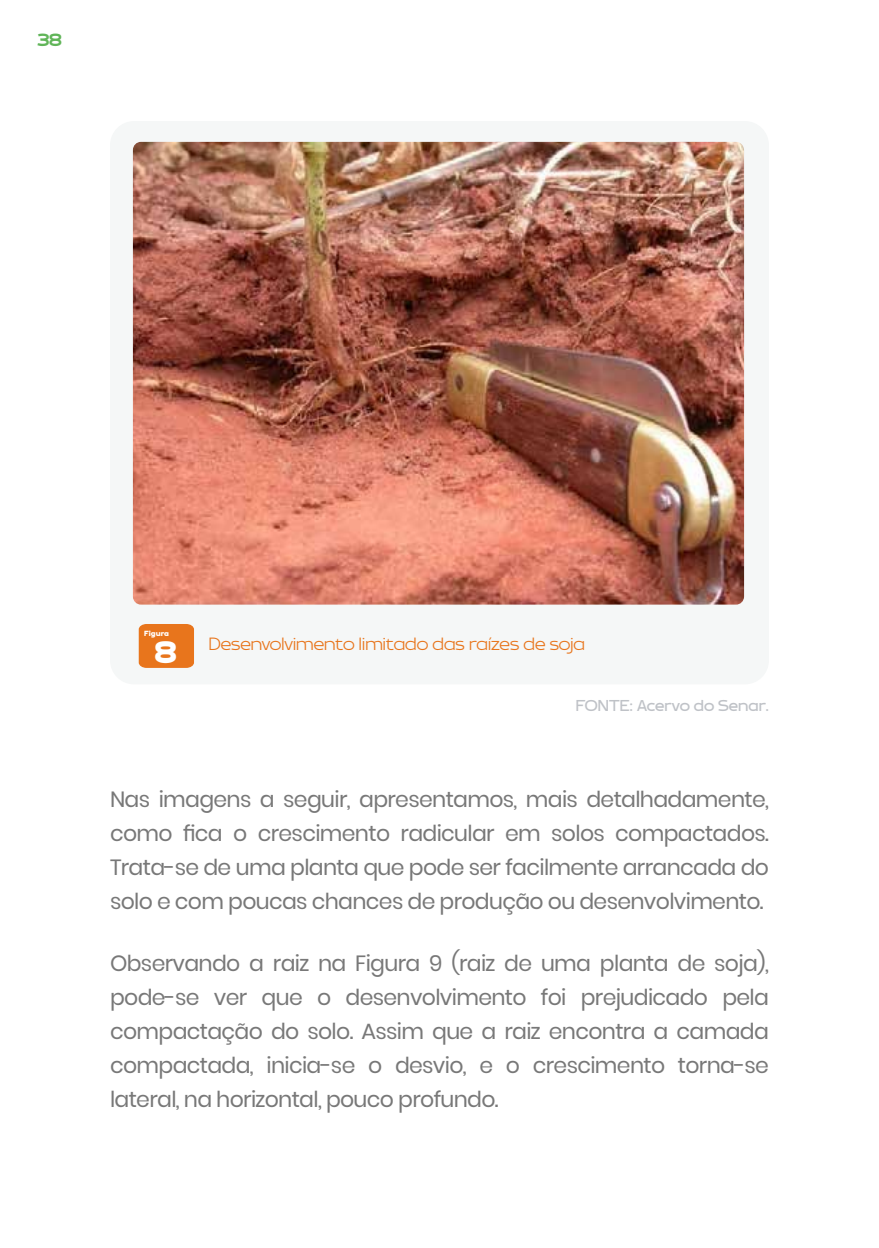
<style>
.page{position:relative;width:879px;height:1248px;background:#fff}
.page>*{position:absolute;margin:0;border:0;box-sizing:border-box;transform-origin:0 0}
.t1{font:900 31.6px "Brinnan";color:#fff}
.t2{font:22px/34px "Poppins";letter-spacing:-.03em;color:#787878;text-align:justify}
.t3{font:300 18px "Brinnan";color:#e8751c}
.t4{font:700 18px "Brinnan";color:#61b559}
.t5{font:16px "Brinnan";color:#bfc2c7}
.t6{font:900 7.6px "Brinnan";color:#fff}
</style>
<div class="page">
<div style="left:110px;top:121px;width:659px;height:563px;background:#f5f7f7;border-radius:24px"></div>
<img style="left:133px;top:142px;width:611px;height:462px">
<div style="left:139px;top:624px;width:55px;height:44px;background:#e8751c"></div>
<p class="t4" style="left:37px;top:30px;width:27px">38</p>
<p class="t6" style="left:144px;top:629px;width:26px">Figura</p>
<h1 class="t1" style="left:155px;top:633px;width:24px">8</h1>
<p class="t3" style="left:209px;top:633px;width:378px">Desenvolvimento limitado das raízes de soja</p>
<p class="t5" style="left:576px;top:696px;width:195px">FONTE: Acervo do Senar.</p>
<p class="t2" style="left:110px;top:782px;width:660px">Nas imagens a seguir, apresentamos, mais detalhadamente, como fica o crescimento radicular em solos compactados.<br>Trata-se de uma planta que pode ser facilmente arrancada do solo e com poucas chances de produção ou desenvolvimento.</p>
<p class="t2" style="left:110px;top:945px;width:660px">Observando a raiz na Figura 9 (raiz de uma planta de soja), pode-se ver que o desenvolvimento foi prejudicado pela compactação do solo. Assim que a raiz encontra a camada compactada, inicia-se o desvio, e o crescimento torna-se lateral, na horizontal, pouco profundo.</p>
</div>
